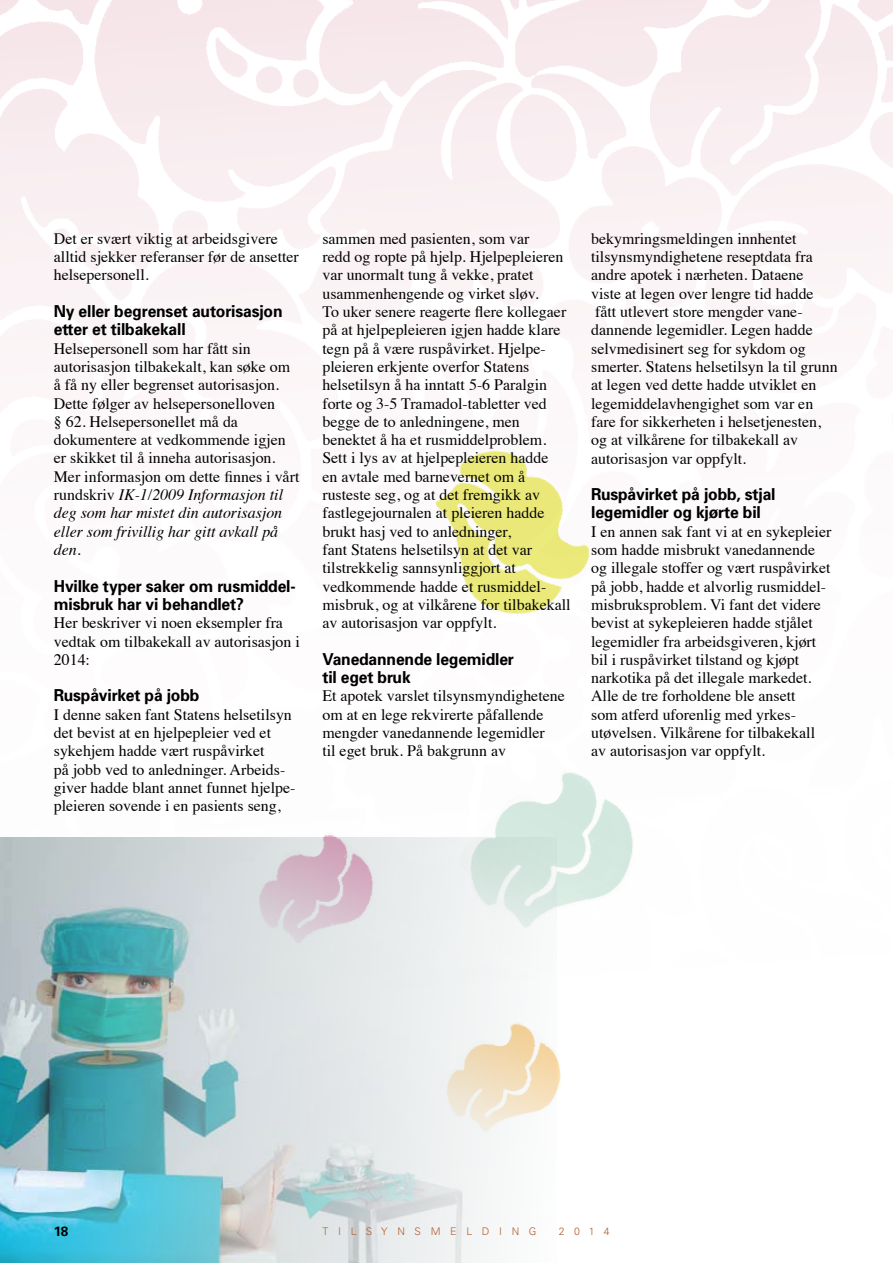
<style>
.page{position:relative;width:893px;height:1263px;background:#fff}
.page>*{position:absolute;margin:0;border:0;box-sizing:border-box;transform-origin:0 0}
.t1{font:700 16.5px/18.3px "Univers";letter-spacing:-.01em;color:#000;scale:.95 1}
.t2{font:15.9px/18.3px "Times";color:#000}
.t3{font:700 13.5px "Univers";color:#000}
.t4{font:300 10.5px "Univers";letter-spacing:.92em;color:#b35f2e}
.s1{font-style:italic}
</style>
<div class="page">
<img style="left:0;top:838px;width:556px;height:425px">
<img style="left:429px;top:441px;width:179px;height:174px">
<img style="left:460px;top:770px;width:174px;height:163px">
<img style="left:439px;top:1015px;width:122px;height:122px">
<img style="left:252px;top:833px;width:128px;height:114px">
<p class="t2" style="left:54px;top:228px;width:247px">Det er svært viktig at arbeidsgivere alltid sjekker referanser før de ansetter helsepersonell.</p>
<p class="t1" style="left:54px;top:301px;width:242px">Ny eller begrenset autorisasjon etter et tilbakekall</p>
<p class="t2" style="left:54px;top:338px;width:247px">Helsepersonell som har fått sin autorisasjon tilbakekalt, kan søke om å få ny eller begrenset autorisasjon.<br>Dette følger av helsepersonelloven<br>§ 62. Helsepersonellet må da dokumentere at vedkommende igjen er skikket til å inneha autorisasjon.<br>Mer informasjon om dette finnes i vårt rundskriv <span class="s1">IK-1/2009 Informasjon til deg som har mistet din autorisasjon eller som frivillig har gitt avkall på den.</span></p>
<p class="t1" style="left:54px;top:576px;width:256px">Hvilke typer saker om rusmiddel&shy;misbruk har vi behandlet?</p>
<p class="t2" style="left:54px;top:612px;width:247px">Her beskriver vi noen eksempler fra vedtak om tilbakekall av autorisasjon i<br>2014:</p>
<p class="t1" style="left:54px;top:686px;width:155px">Ruspåvirket på jobb</p>
<p class="t2" style="left:54px;top:704px;width:243px">I denne saken fant Statens helsetilsyn det bevist at en hjelpepleier ved et sykehjem hadde vært ruspåvirket<br>på jobb ved to anledninger. Arbeids&shy;giver hadde blant annet funnet hjelpe&shy;pleieren sovende i en pasients seng,</p>
<p class="t2" style="left:322px;top:228px;width:250px">sammen med pasienten, som var<br>redd og ropte på hjelp. Hjelpepleieren var unormalt tung å vekke, pratet usammenhengende og virket sløv.<br>To uker senere reagerte flere kollegaer på at hjelpepleieren igjen hadde klare tegn på å være ruspåvirket. Hjelpe&shy;pleieren erkjente overfor Statens helsetilsyn å ha inntatt 5-6 Paralgin forte og 3-5 Tramadol-tabletter ved begge de to anledningene, men benektet å ha et rusmiddelproblem.<br>Sett i lys av at hjelpepleieren hadde<br>en avtale med barnevernet om å rusteste seg, og at det fremgikk av fastlegejournalen at pleieren hadde brukt hasj ved to anledninger,<br>fant Statens helsetilsyn at det var tilstrekkelig sannsynliggjort at vedkommende hadde et rusmiddel&shy;misbruk, og at vilkårene for tilbakekall av autorisasjon var oppfylt.</p>
<p class="t1" style="left:322px;top:649px;width:203px">Vanedannende legemidler til eget bruk</p>
<p class="t2" style="left:322px;top:685px;width:244px">Et apotek varslet tilsynsmyndighetene om at en lege rekvirerte påfallende mengder vanedannende legemidler<br>til eget bruk. På bakgrunn av</p>
<p class="t2" style="left:591px;top:228px;width:248px">bekymringsmeldingen innhentet tilsynsmyndighetene reseptdata fra andre apotek i nærheten. Dataene<br>viste at legen over lengre tid hadde fått utlevert store mengder vane&shy;dannende legemidler. Legen hadde selvmedisinert seg for sykdom og smerter. Statens helsetilsyn la til grunn at legen ved dette hadde utviklet en legemiddelavhengighet som var en fare for sikkerheten i helsetjenesten, og at vilkårene for tilbakekall av autorisasjon var oppfylt.</p>
<p class="t1" style="left:591px;top:484px;width:196px">Ruspåvirket på jobb, stjal legemidler og kjørte bil</p>
<p class="t2" style="left:591px;top:521px;width:242px">I en annen sak fant vi at en sykepleier som hadde misbrukt vanedannende og illegale stoffer og vært ruspåvirket på jobb, hadde et alvorlig rusmiddel&shy;misbruksproblem. Vi fant det videre bevist at sykepleieren hadde stjålet legemidler fra arbeidsgiveren, kjørt bil i ruspåvirket tilstand og kjøpt narkotika på det illegale markedet.<br>Alle de tre forholdene ble ansett<br>som atferd uforenlig med yrkes&shy;utøvelsen. Vilkårene for tilbakekall av autorisasjon var oppfylt.</p>
<p class="t3" style="left:54px;top:1222px;width:16px">18</p>
<p class="t4" style="left:323px;top:1225px;width:215px">TILSYNSMELDING</p>
<p class="t4" style="left:559px;top:1225px;width:53px">2014</p>
</div>
